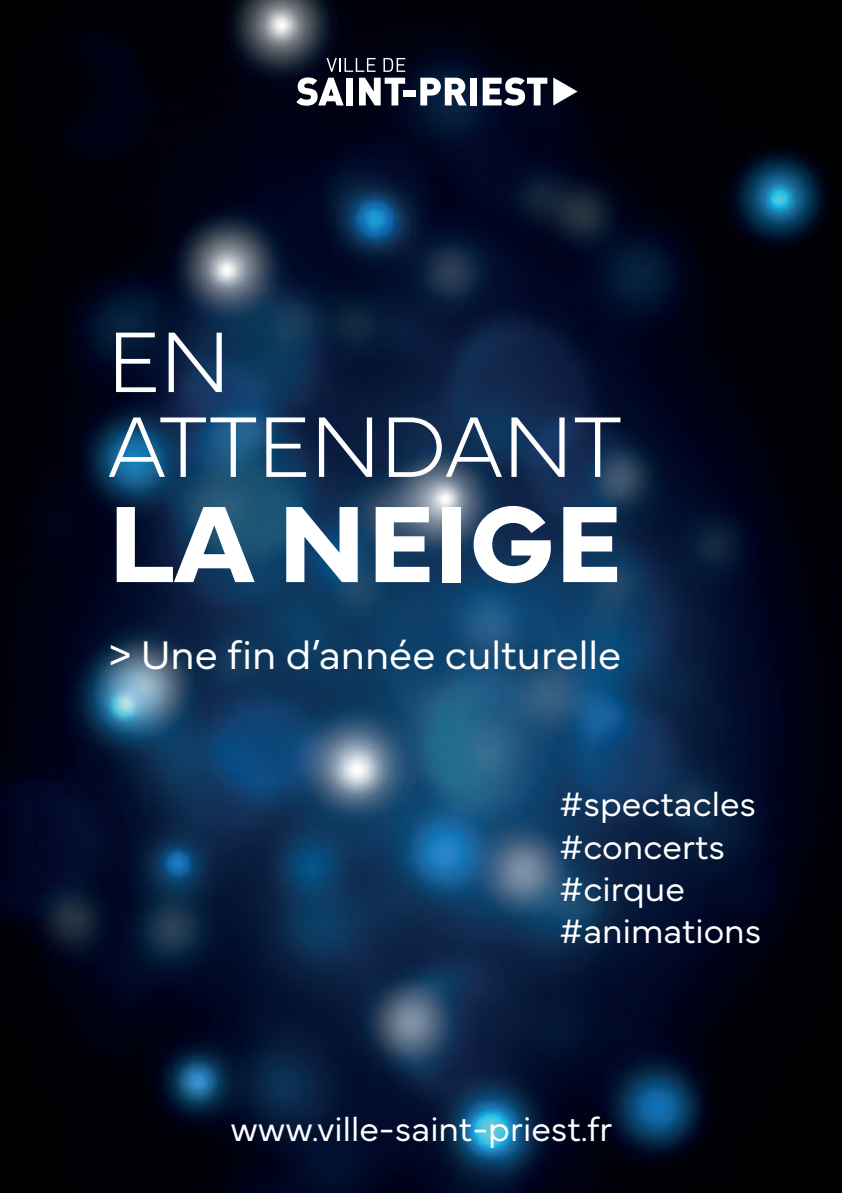
<style>
.page{position:relative;width:842px;height:1193px;background:#fff}
.page>*{position:absolute;margin:0;border:0;box-sizing:border-box;transform-origin:0 0}
.t1{font:700 113px "Mundial";color:#fff}
.t2{font:100 89.6px/84.8px "Mundial";color:#fff}
.t3{font:300 41.6px "Mundial";color:#fff}
.t4{font:300 35.2px "Mundial";color:#fff}
</style>
<div class="page">
<img style="left:0;top:0;width:841px;height:1192px">
<div style="left:402px;top:91px;width:13px;height:6px;background:#fff"></div>
<svg style="left:420px;top:78px;width:46px;height:27px"></svg>
<div style="left:470px;top:78px;width:7px;height:27px;background:#fff"></div>
<svg style="left:482px;top:77px;width:65px;height:29px"></svg>
<svg style="left:553px;top:77px;width:24px;height:28px"></svg>
<svg style="left:296px;top:58px;width:109px;height:48px"></svg>
<p class="t2" style="left:108px;top:310px;width:516px">EN<br>ATTENDANT</p>
<p class="t1" style="left:108px;top:455px;width:514px">LA NEIGE</p>
<p class="t3" style="left:108px;top:622px;width:515px">&gt; Une fin d’année culturelle</p>
<p class="t4" style="left:559px;top:776px;width:198px">#spectacles</p>
<p class="t4" style="left:559px;top:819px;width:167px">#concerts</p>
<p class="t4" style="left:559px;top:861px;width:127px">#cirque</p>
<p class="t4" style="left:559px;top:903px;width:204px">#animations</p>
<p class="t4" style="left:230px;top:1101px;width:383px">www.ville-saint-priest.fr</p>
</div>
